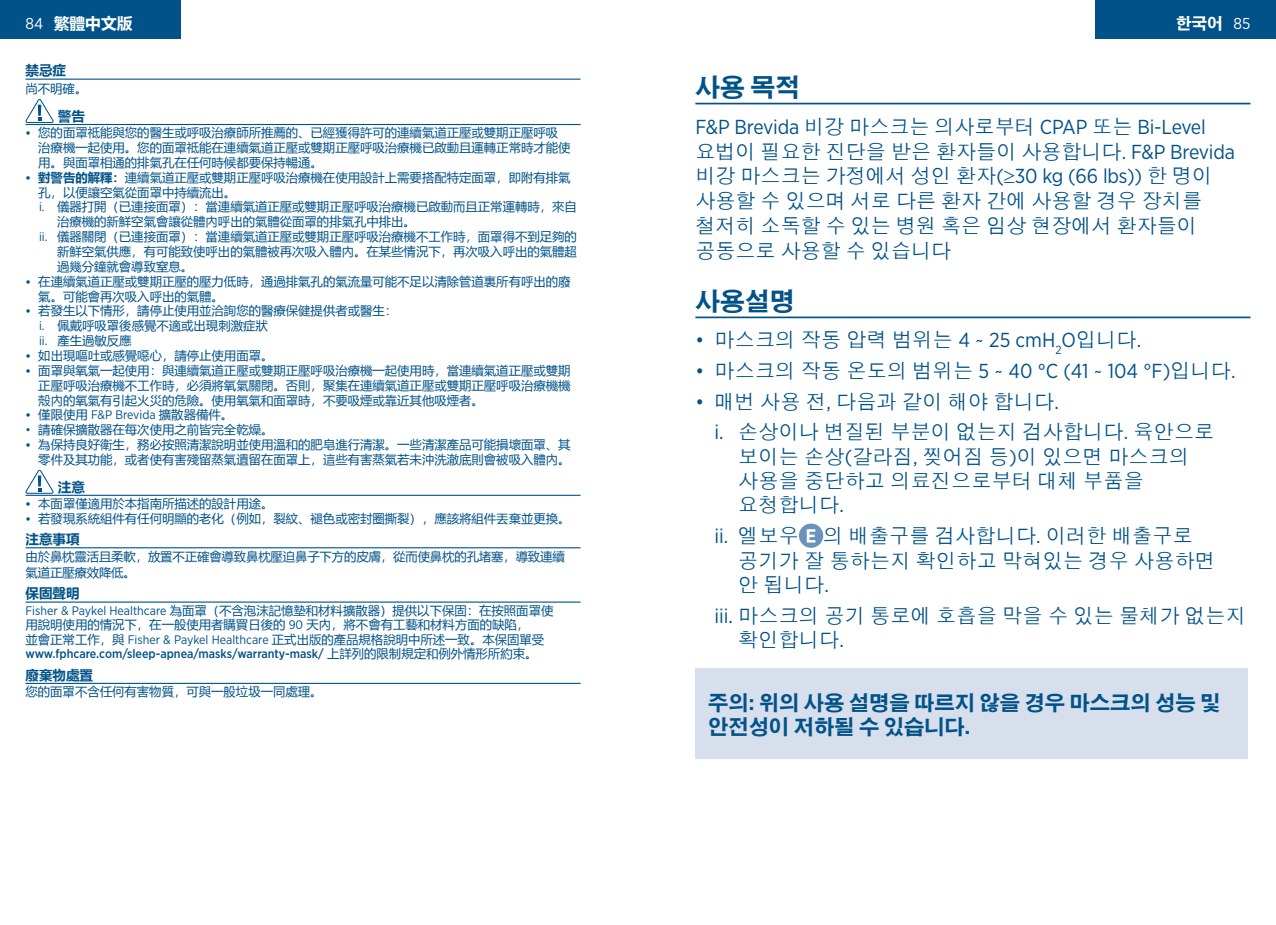
<style>
.page{position:relative;width:1276px;height:925px;background:#fff}
.page>*{position:absolute;margin:0;border:0;box-sizing:border-box;transform-origin:0 0}
.t1{font:24.75px "H2 gtr E";color:#005288}
.t2{font:20.25px/24.3px "H2 gtr M";color:#005288}
.t3{font:20.25px "Gotham Narrow";letter-spacing:-.01em;color:#005288}
.t4{font:20.25px/24.3px "H2 gtr E";color:#005288}
.t5{font:700 15.75px "Microsoft Ya Hei";color:#fff}
.t6{font:15.75px "H2 gtr E";color:#fff}
.t7{font:700 13.5px "Microsoft Ya Hei";color:#005288}
.t8{font:12.38px/14.8px "Microsoft Ya Hei";color:#005288}
.t9{font:500 12.38px "Gotham Narrow";color:#005288}
.s1{font-family:"Gotham Narrow";font-weight:400}
.s2{font-weight:700}
.s3{font-family:"Gotham Narrow"}
.s4{font-family:"Microsoft Ya Hei";font-weight:400}
.s5{font-family:"H2 gtr M"}
.s6{font-family:"Gotham Narrow";font-weight:700}
</style>
<div class="page">
<div style="left:0;top:0;width:180px;height:38px;background:#005288"></div>
<div style="left:1095px;top:0;width:181px;height:38px;background:#005288"></div>
<hr style="left:26px;top:79px;width:554px;height:1px;background:#005288">
<hr style="left:26px;top:124px;width:554px;height:1px;background:#005288">
<hr style="left:26px;top:495px;width:554px;height:1px;background:#005288">
<hr style="left:26px;top:547px;width:554px;height:1px;background:#005288">
<hr style="left:26px;top:601px;width:554px;height:2px;background:#005288">
<hr style="left:26px;top:683px;width:554px;height:1px;background:#005288">
<svg style="left:25px;top:99px;width:29px;height:24px"></svg>
<svg style="left:25px;top:469px;width:29px;height:25px"></svg>
<hr style="left:695px;top:103px;width:555px;height:1px;background:#005288">
<hr style="left:695px;top:316px;width:555px;height:2px;background:#005288">
<svg style="left:799px;top:523px;width:24px;height:25px"></svg>
<svg style="left:807px;top:529px;width:8px;height:13px"></svg>
<div style="left:695px;top:669px;width:553px;height:90px;background:#d7dfec"></div>
<p class="t5" style="left:26px;top:12px;width:108px"><span class="s1">84</span> 繁體中文版</p>
<p class="t7" style="left:26px;top:61px;width:42px">禁忌症</p>
<p class="t8" style="left:26px;top:81px;width:63px">尚不明確。</p>
<p class="t7" style="left:58px;top:106px;width:28px">警告</p>
<p class="t8" style="left:38px;top:125px;width:534px;text-indent:-13px">• 您的面罩祗能與您的醫生或呼吸治療師所推薦的、已經獲得許可的連續氣道正壓或雙期正壓呼吸治療機一起使用。您的面罩祗能在連續氣道正壓或雙期正壓呼吸治療機已啟動且運轉正常時才能使用。與面罩相通的排氣孔在任何時候都要保持暢通。</p>
<p class="t8" style="left:26px;top:169px;width:546px"><span class="s2">• 對警告的解釋：</span>連續氣道正壓或雙期正壓呼吸治療機在使用設計上需要搭配特定面罩，即附有排氣</p>
<p class="t8" style="left:38px;top:184px;width:200px">孔，以便讓空氣從面罩中持續流出。</p>
<p class="t8" style="left:39px;top:199px;width:539px"><span class="s3">i.</span> 儀器打開（已連接面罩）：當連續氣道正壓或雙期正壓呼吸治療機已啟動而且正常運轉時，來自</p>
<p class="t8" style="left:57px;top:214px;width:360px">治療機的新鮮空氣會讓從體內呼出的氣體從面罩的排氣孔中排出。</p>
<p class="t8" style="left:39px;top:229px;width:539px"><span class="s3">ii.</span> 儀器關閉（已連接面罩）：當連續氣道正壓或雙期正壓呼吸治療機不工作時，面罩得不到足夠的</p>
<p class="t8" style="left:57px;top:244px;width:521px">新鮮空氣供應，有可能致使呼出的氣體被再次吸入體內。在某些情況下，再次吸入呼出的氣體超</p>
<p class="t8" style="left:57px;top:259px;width:138px">過幾分鐘就會導致窒息。</p>
<p class="t8" style="left:38px;top:273px;width:534px;text-indent:-13px">• 在連續氣道正壓或雙期正壓的壓力低時，通過排氣孔的氣流量可能不足以清除管道裏所有呼出的廢氣。可能會再次吸入呼出的氣體。</p>
<p class="t8" style="left:39px;top:303px;width:360px;text-indent:-14px">• 若發生以下情形，請停止使用並洽詢您的醫療保健提供者或醫生：<span class="s3">i.</span> 佩戴呼吸罩後感覺不適或出現刺激症狀<br><span class="s3">ii.</span> 產生過敏反應</p>
<p class="t8" style="left:26px;top:348px;width:249px">• 如出現嘔吐或感覺噁心，請停止使用面罩。</p>
<p class="t8" style="left:38px;top:363px;width:534px;text-align:justify;text-indent:-13px">• 面罩與氧氣一起使用：與連續氣道正壓或雙期正壓呼吸治療機一起使用時，當連續氣道正壓或雙期正壓呼吸治療機不工作時，必須將氧氣關閉。否則，聚集在連續氣道正壓或雙期正壓呼吸治療機機殼內的氧氣有引起火災的危險。使用氧氣和面罩時，不要吸煙或靠近其他吸煙者。</p>
<p class="t8" style="left:26px;top:407px;width:209px">• 僅限使用 <span class="s3">F&amp;P Brevida</span> 擴散器備件。</p>
<p class="t8" style="left:26px;top:422px;width:249px"><span class="s3">•</span> 請確保擴散器在每次使用之前皆完全乾燥。</p>
<p class="t8" style="left:26px;top:437px;width:546px;text-align:right">• 為保持良好衛生，務必按照清潔說明並使用溫和的肥皂進行清潔。一些清潔產品可能損壞面罩、其零件及其功能，或者使有害殘留蒸氣遺留在面罩上，這些有害蒸氣若未沖洗澈底則會被吸入體內。</p>
<p class="t7" style="left:58px;top:477px;width:28px">注意</p>
<p class="t8" style="left:26px;top:496px;width:249px">• 本面罩僅適用於本指南所描述的設計用途。</p>
<p class="t8" style="left:26px;top:510px;width:546px">• 若發現系統組件有任何明顯的老化（例如，裂紋、褪色或密封圈撕裂），應該將組件丟棄並更換。</p>
<p class="t7" style="left:26px;top:530px;width:55px">注意事項</p>
<p class="t8" style="left:26px;top:549px;width:541px;line-height:15.8px">由於鼻枕靈活且柔軟，放置不正確會導致鼻枕壓迫鼻子下方的皮膚，從而使鼻枕的孔堵塞，導致連續氣道正壓療效降低。</p>
<p class="t7" style="left:26px;top:584px;width:55px">保固聲明</p>
<p class="t8" style="left:26px;top:602px;width:529px"><span class="s3">Fisher &amp; Paykel Healthcare</span> 為面罩（不含泡沫記憶墊和材料擴散器）提供以下保固：在按照面罩使用說明使用的情況下，在一般使用者購買日後的 <span class="s3">90</span> 天內，將不會有工藝和材料方面的缺陷，<br>並會正常工作，與 <span class="s3">Fisher &amp; Paykel Healthcare</span> 正式出版的產品規格說明中所述一致。本保固單受</p>
<p class="t9" style="left:26px;top:646px;width:513px">www.fphcare.com/sleep-apnea/masks/warranty-mask/ <span class="s4">上詳列的限制規定和例外情形所約束。</span></p>
<p class="t7" style="left:26px;top:665px;width:69px">廢棄物處置</p>
<p class="t8" style="left:26px;top:684px;width:298px">您的面罩不含任何有害物質，可與一般垃圾一同處理。</p>
<p class="t6" style="left:1175px;top:16px;width:76px">한국어 <span class="s3">85</span></p>
<h1 class="t1" style="left:695px;top:75px;width:106px">사용 목적</h1>
<h2 class="t3" style="left:695px;top:114px;width:512px">F&amp;P Brevida <span class="s5">비강 마스크는 의사로부터</span> CPAP <span class="s5">또는</span> Bi-Level</h2>
<h2 class="t2" style="left:695px;top:139px;width:541px">요법이 필요한 진단을 받은 환자들이 사용합니다<span class="s3">. F&amp;P Brevida </span>비강 마스크는 가정에서 성인 환자<span class="s3">(</span>≥<span class="s3">30 kg (66 lbs))</span> 한 명이 사용할 수 있으며 서로 다른 환자 간에 사용할 경우 장치를 철저히 소독할 수 있는 병원 혹은 임상 현장에서 환자들이 공동으로 사용할 수 있습니다</h2>
<h1 class="t1" style="left:695px;top:289px;width:100px">사용설명</h1>
<h2 class="t2" style="left:695px;top:328px;width:447px"><span class="s3">•</span> 마스크의 작동 압력 범위는 <span class="s3">4 ~ 25 cmH</span><sub>2</sub><span class="s3">O</span>입니다<span class="s3">.</span></h2>
<h2 class="t3" style="left:695px;top:358px;width:542px">• <span class="s5">마스크의 작동 온도의 범위는</span> 5 ~ 40 °C (41 ~ 104 °F)<span class="s5">입니다</span>.</h2>
<h2 class="t2" style="left:714px;top:386px;width:501px;line-height:30.6px;text-indent:-19px"><span class="s3">•</span> 매번 사용 전<span class="s3">,</span> 다음과 같이 해야 합니다<span class="s3">.<br>i.</span> 손상이나 변질된 부분이 없는지 검사합니다<span class="s3">.</span> 육안으로</h2>
<h2 class="t2" style="left:738px;top:444px;width:453px">보이는 손상<span class="s3">(</span>갈라짐<span class="s3">,</span> 찢어짐 등<span class="s3">)</span>이 있으면 마스크의 사용을 중단하고 의료진으로부터 대체 부품을 요청합니다<span class="s3">.</span></h2>
<h2 class="t2" style="left:738px;top:524px;width:478px;text-indent:-24px"><span class="s3">ii.</span> 엘보우 의 배출구를 검사합니다<span class="s3">.</span> 이러한 배출구로 공기가 잘 통하는지 확인하고 막혀있는 경우 사용하면 안 됩니다<span class="s3">.</span></h2>
<h2 class="t2" style="left:738px;top:603px;width:509px;text-indent:-24px"><span class="s3">iii.</span> 마스크의 공기 통로에 호흡을 막을 수 있는 물체가 없는지 확인합니다<span class="s3">.</span></h2>
<h2 class="t4" style="left:708px;top:690px;width:514px">주의<span class="s6">:</span> 위의 사용 설명을 따르지 않을 경우 마스크의 성능 및 안전성이 저하될 수 있습니다<span class="s6">.</span></h2>
</div>
